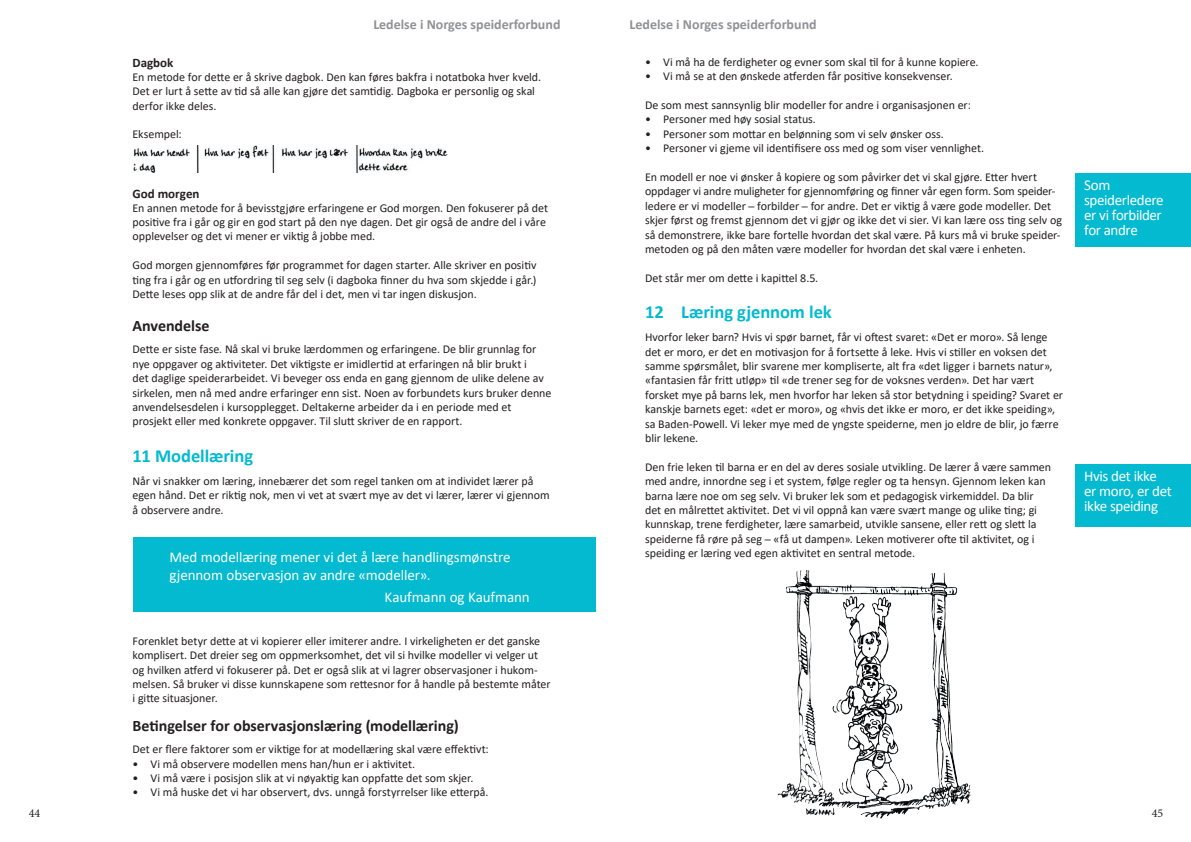
<style>
.page{position:relative;width:1191px;height:842px;background:#fff}
.page>*{position:absolute;margin:0;border:0;box-sizing:border-box;transform-origin:0 0}
.t1{font:700 18.5px "Calibri";letter-spacing:-.005em;color:#03bad1}
.t2{font:700 16px "Calibri";letter-spacing:-.005em;color:#231f20}
.t3{font:15px/15px "Calibri";letter-spacing:-.01em;color:#fff}
.t4{font:700 14px "Calibri";color:#919295}
.t5{font:700 13px "Calibri";color:#231f20}
.t6{font:12px/14.4px "Calibri";letter-spacing:-.005em;color:#231f20}
.t7{font:12px "Minion Pro";color:#231f20}
</style>
<div class="page">
<div style="left:133px;top:537px;width:462px;height:75px;background:#03bad1"></div>
<img style="left:133px;top:146px;width:315px;height:27px">
<img style="left:777px;top:570px;width:51px;height:237px">
<div style="left:1075px;top:173px;width:116px;height:74px;background:#03bad1"></div>
<div style="left:1075px;top:464px;width:116px;height:63px;background:#03bad1"></div>
<p class="t4" style="left:373px;top:14px;width:189px">Ledelse i Norges speiderforbund</p>
<p class="t4" style="left:629px;top:14px;width:189px">Ledelse i Norges speiderforbund</p>
<p class="t5" style="left:133px;top:53px;width:42px">Dagbok</p>
<p class="t6" style="left:133px;top:69px;width:410px">En metode for dette er å skrive dagbok. Den kan føres bakfra i notatboka hver kveld.<br>Det er lurt å sette av tid så alle kan gjøre det samtidig. Dagboka er personlig og skal derfor ikke deles.</p>
<p class="t6" style="left:133px;top:127px;width:51px">Eksempel:</p>
<p class="t5" style="left:133px;top:184px;width:68px">God morgen</p>
<p class="t6" style="left:133px;top:200px;width:417px">En annen metode for å bevisstgjøre erfaringene er God morgen. Den fokuserer på det positive fra i går og gir en god start på den nye dagen. Det gir også de andre del i våre opplevelser og det vi mener er viktig å jobbe med.</p>
<p class="t6" style="left:133px;top:258px;width:405px;text-align:justify">God morgen gjennomføres før programmet for dagen starter. Alle skriver en positiv ting fra i går og en utfordring til seg selv (i dagboka finner du hva som skjedde i går.)<br>Dette leses opp slik at de andre får del i det, men vi tar ingen diskusjon.</p>
<h2 class="t2" style="left:133px;top:314px;width:78px">Anvendelse</h2>
<p class="t6" style="left:133px;top:342px;width:420px">Dette er siste fase. Nå skal vi bruke lærdommen og erfaringene. De blir grunnlag for nye oppgaver og aktiviteter. Det viktigste er imidlertid at erfaringen nå blir brukt i<br>det daglige speiderarbeidet. Vi beveger oss enda en gang gjennom de ulike delene av sirkelen, men nå med andre erfaringer enn sist. Noen av forbundets kurs bruker denne anvendelsesdelen i kursopplegget. Deltakerne arbeider da i en periode med et prosjekt eller med konkrete oppgaver. Til slutt skriver de en rapport.</p>
<h1 class="t1" style="left:133px;top:443px;width:122px">11 Modellæring</h1>
<p class="t6" style="left:133px;top:473px;width:418px">Når vi snakker om læring, innebærer det som regel tanken om at individet lærer på egen hånd. Det er riktig nok, men vi vet at svært mye av det vi lærer, lærer vi gjennom å observere andre.</p>
<p class="t3" style="left:169px;top:548px;width:343px;line-height:18px">Med modellæring mener vi det å lære handlingsmønstre gjennom observasjon av andre «modeller».</p>
<p class="t3" style="left:385px;top:589px;width:146px">Kaufmann og Kaufmann</p>
<p class="t6" style="left:133px;top:633px;width:419px">Forenklet betyr dette at vi kopierer eller imiterer andre. I virkeligheten er det ganske komplisert. Det dreier seg om oppmerksomhet, det vil si hvilke modeller vi velger ut og hvilken atferd vi fokuserer på. Det er også slik at vi lagrer observasjoner i hukom&shy;melsen. Så bruker vi disse kunnskapene som rettesnor for å handle på bestemte måter i gitte situasjoner.</p>
<h2 class="t2" style="left:133px;top:714px;width:328px">Betingelser for observasjonslæring (modellæring)</h2>
<p class="t6" style="left:133px;top:742px;width:358px">Det er flere faktorer som er viktige for at modellæring skal være effektivt:</p>
<p class="t6" style="left:133px;top:756px;width:284px">• Vi må observere modellen mens han/hun er i aktivitet.</p>
<p class="t6" style="left:133px;top:770px;width:342px">• Vi må være i posisjon slik at vi nøyaktig kan oppfatte det som skjer.</p>
<p class="t6" style="left:133px;top:785px;width:357px">• Vi må huske det vi har observert, dvs. unngå forstyrrelser like etterpå.</p>
<p class="t6" style="left:645px;top:54px;width:335px">• Vi må ha de ferdigheter og evner som skal til for å kunne kopiere.</p>
<p class="t6" style="left:645px;top:69px;width:309px">• Vi må se at den ønskede atferden får positive konsekvenser.</p>
<p class="t6" style="left:645px;top:97px;width:327px">De som mest sannsynlig blir modeller for andre i organisasjonen er:</p>
<p class="t6" style="left:645px;top:112px;width:172px">• Personer med høy sosial status.</p>
<p class="t6" style="left:645px;top:126px;width:300px">• Personer som mottar en belønning som vi selv ønsker oss.</p>
<p class="t6" style="left:645px;top:141px;width:340px">• Personer vi gjeme vil identifisere oss med og som viser vennlighet.</p>
<p class="t6" style="left:645px;top:169px;width:418px">En modell er noe vi ønsker å kopiere og som påvirker det vi skal gjøre. Etter hvert oppdager vi andre muligheter for gjennomføring og finner vår egen form. Som speider&shy;ledere er vi modeller ─ forbilder ─ for andre. Det er viktig å være gode modeller. Det skjer først og fremst gjennom det vi gjør og ikke det vi sier. Vi kan lære oss ting selv og så demonstrere, ikke bare fortelle hvordan det skal være. På kurs må vi bruke speider&shy;metoden og på den måten være modeller for hvordan det skal være i enheten.</p>
<p class="t6" style="left:645px;top:270px;width:175px">Det står mer om dette i kapittel 8.5.</p>
<h1 class="t1" style="left:645px;top:299px;width:188px">12 Læring gjennom lek</h1>
<p class="t6" style="left:645px;top:330px;width:419px">Hvorfor leker barn? Hvis vi spør barnet, får vi oftest svaret: «Det er moro». Så lenge det er moro, er det en motivasjon for å fortsette å leke. Hvis vi stiller en voksen det samme spørsmålet, blir svarene mer kompliserte, alt fra «det ligger i barnets natur», «fantasien får fritt utløp» til «de trener seg for de voksnes verden». Det har vært forsket mye på barns lek, men hvorfor har leken så stor betydning i speiding? Svaret er kanskje barnets eget: «det er moro», og «hvis det ikke er moro, er det ikke speiding», sa Baden-Powell. Vi leker mye med de yngste speiderne, men jo eldre de blir, jo færre blir lekene.</p>
<p class="t6" style="left:645px;top:459px;width:407px">Den frie leken til barna er en del av deres sosiale utvikling. De lærer å være sammen med andre, innordne seg i et system, følge regler og ta hensyn. Gjennom leken kan barna lære noe om seg selv. Vi bruker lek som et pedagogisk virkemiddel. Da blir det en målrettet aktivitet. Det vi vil oppnå kan være svært mange og ulike ting; gi kunnskap, trene ferdigheter, lære samarbeid, utvikle sansene, eller rett og slett la speiderne få røre på seg ─ «få ut dampen». Leken motiverer ofte til aktivitet, og i speiding er læring ved egen aktivitet en sentral metode.</p>
<p class="t3" style="left:1084px;top:177px;width:81px">Som speiderledere er vi forbilder for andre</p>
<p class="t3" style="left:1084px;top:468px;width:89px">Hvis det ikke er moro, er det ikke speiding</p>
<p class="t7" style="left:29px;top:805px;width:13px">44</p>
<p class="t7" style="left:1151px;top:805px;width:13px">45</p>
</div>
